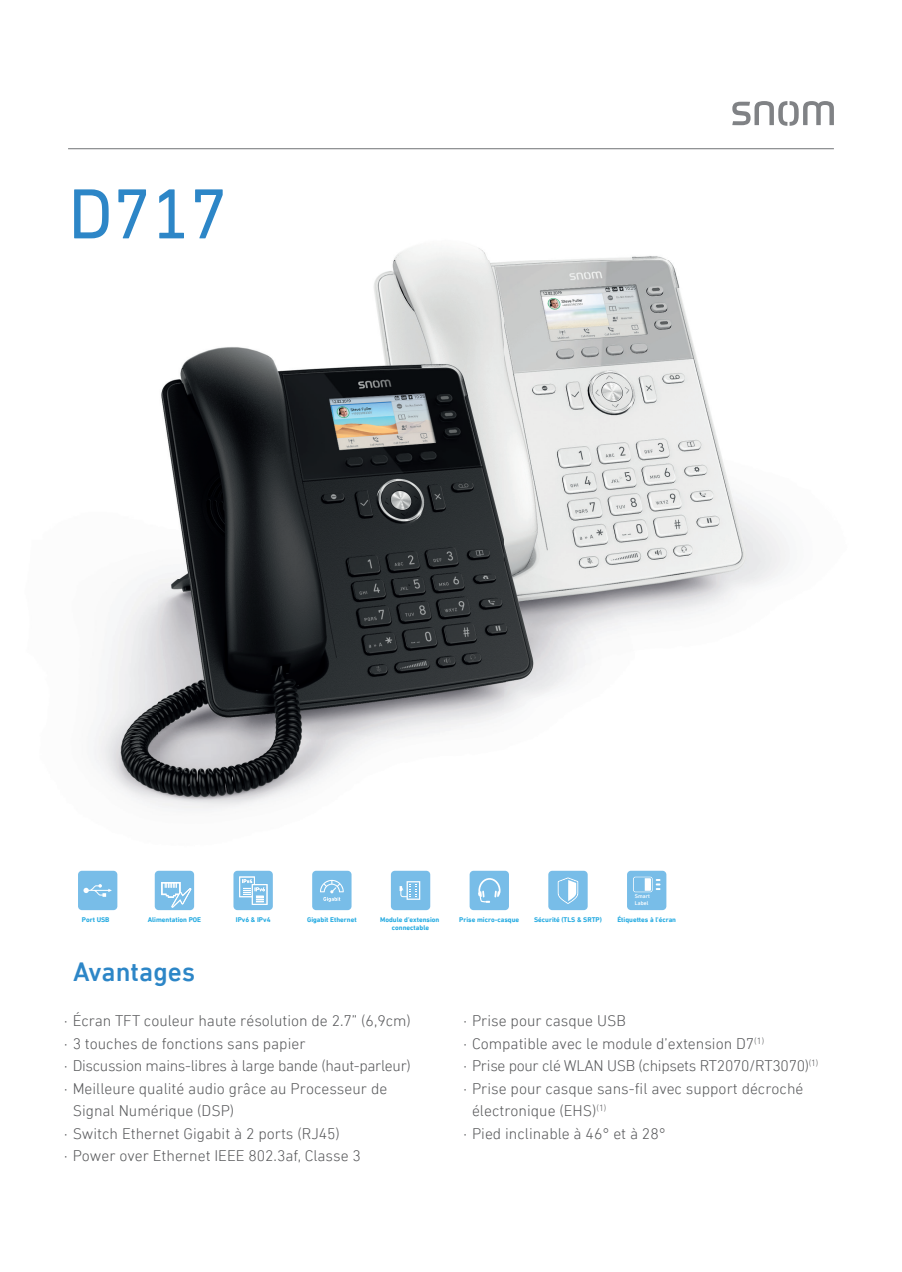
<style>
.page{position:relative;width:902px;height:1272px;background:#fff}
.page>*{position:absolute;margin:0;border:0;box-sizing:border-box;transform-origin:0 0}
.t1{font:72px "DIN Next LT Pro";color:#2d86c7}
.t2{font:500 27px "DIN Next LT Pro";color:#2d86c7}
.t3{font:300 15.75px "DIN Next LT Pro";color:#57585a}
.t4{font:300 15.75px "DIN Next LT Pro";letter-spacing:-.02em;color:#57585a}
.t5{font:700 6.9px "DIN Next LT Pro";color:#24aae1}
.t6{font:500 5.55px/6.6px "DIN Next LT Pro";color:#fff}
</style>
<div class="page">
<svg style="left:155px;top:870px;width:39px;height:40px;background:#8ec7eb"></svg>
<svg style="left:233px;top:870px;width:40px;height:40px;background:#96cbed"></svg>
<div style="left:469px;top:870px;width:40px;height:40px;background:#78bde8;border-radius:4px"></div>
<svg style="left:478px;top:878px;width:22px;height:24px"></svg>
<div style="left:548px;top:870px;width:39px;height:40px;background:#78bde8;border-radius:4px"></div>
<svg style="left:557px;top:877px;width:21px;height:27px"></svg>
<div style="left:78px;top:870px;width:39px;height:40px;background:#78bde8;border-radius:4px"></div>
<svg style="left:83px;top:884px;width:29px;height:12px"></svg>
<div style="left:312px;top:870px;width:39px;height:40px;background:#78bde8;border-radius:4px"></div>
<svg style="left:320px;top:879px;width:24px;height:22px"></svg>
<div style="left:391px;top:870px;width:39px;height:40px;background:#78bde8;border-radius:4px"></div>
<svg style="left:399px;top:881px;width:21px;height:18px"></svg>
<hr style="left:68px;top:148px;width:765px;height:1px;background:#808285">
<div style="left:627px;top:870px;width:39px;height:40px;background:#78bde8;border-radius:4px"></div>
<svg style="left:633px;top:876px;width:27px;height:16px"></svg>
<img style="left:159px;top:238px;width:510px;height:23px">
<img style="left:159px;top:189px;width:64px;height:49px">
<img style="left:94px;top:576px;width:67px;height:231px">
<img style="left:161px;top:739px;width:225px;height:71px">
<img style="left:158px;top:261px;width:594px;height:478px">
<svg style="left:732px;top:101px;width:101px;height:25px"></svg>
<h1 class="t1" style="left:68px;top:172px;width:161px">D717</h1>
<p class="t5" style="left:82px;top:915px;width:29px">Port USB</p>
<p class="t5" style="left:148px;top:915px;width:55px">Alimentation POE</p>
<p class="t5" style="left:236px;top:915px;width:36px">IPv6 &amp; IPv4</p>
<p class="t5" style="left:307px;top:915px;width:51px">Gigabit Ethernet</p>
<p class="t5" style="left:380px;top:915px;width:61px">Module d'extension</p>
<p class="t5" style="left:459px;top:915px;width:61px">Prise micro-casque</p>
<p class="t5" style="left:534px;top:915px;width:69px">Sécurité (TLS &amp; SRTP)</p>
<p class="t5" style="left:392px;top:923px;width:39px">connectable</p>
<p class="t6" style="left:634px;top:893px;width:16px">Smart<br>Label</p>
<p class="t5" style="left:617px;top:915px;width:60px">Étiquettes à l'écran</p>
<h2 class="t2" style="left:73px;top:956px;width:124px">Avantages</h2>
<p class="t3" style="left:64px;top:1011px;width:348px">· Écran TFT couleur haute résolution de 2.7” (6,9cm)</p>
<p class="t3" style="left:64px;top:1034px;width:243px">· 3 touches de fonctions sans papier</p>
<p class="t4" style="left:64px;top:1056px;width:348px">· Discussion mains-libres à large bande (haut-parleur)</p>
<p class="t3" style="left:64px;top:1079px;width:324px">· Meilleure qualité audio grâce au Processeur de</p>
<p class="t3" style="left:73px;top:1101px;width:163px">Signal Numérique (DSP)</p>
<p class="t3" style="left:64px;top:1124px;width:277px">· Switch Ethernet Gigabit à 2 ports (RJ45)</p>
<p class="t3" style="left:64px;top:1146px;width:298px">· Power over Ethernet IEEE 802.3af, Classe 3</p>
<p class="t3" style="left:463px;top:1011px;width:164px">· Prise pour casque USB</p>
<p class="t3" style="left:463px;top:1034px;width:302px">· Compatible avec le module d’extension D7<sup>(1)</sup></p>
<p class="t4" style="left:463px;top:1056px;width:356px">· Prise pour clé WLAN USB (chipsets RT2070/RT3070)<sup>(1)</sup></p>
<p class="t3" style="left:463px;top:1079px;width:341px">· Prise pour casque sans-fil avec support décroché</p>
<p class="t3" style="left:472px;top:1101px;width:136px">électronique (EHS)<sup>(1)</sup></p>
<p class="t3" style="left:463px;top:1124px;width:204px">· Pied inclinable à 46° et à 28°</p>
</div>
